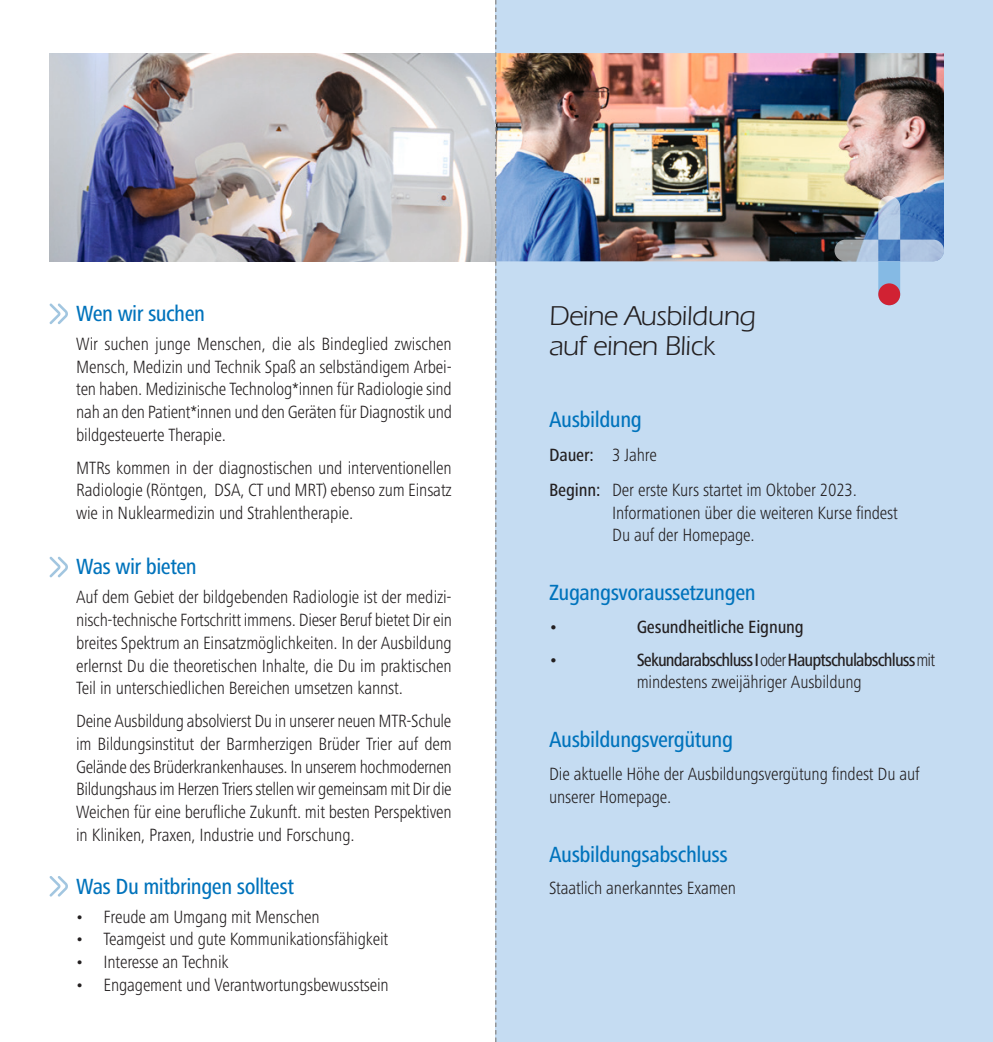
<style>
.page{position:relative;width:993px;height:1042px;background:#fff}
.page>*{position:absolute;margin:0;border:0;box-sizing:border-box;transform-origin:0 0}
.t1{font:28px/29.8px "ITC Eras LT";letter-spacing:-.02em;color:#231f20}
.t2{font:500 condensed 22.75px "Frutiger Next Pro";letter-spacing:-.02em;color:#0073bc}
.t3{font:300 condensed 18.38px/22.8px "Frutiger Next Pro";letter-spacing:-.01em;color:#231f20;text-align:justify}
.t4{font:500 condensed 18.38px "Frutiger Next Pro";letter-spacing:-.01em;color:#231f20}
.s1{font-weight:500}
</style>
<div class="page">
<div style="left:495px;top:0;width:497px;height:1042px;background:#c5dcf2"></div>
<svg style="left:49px;top:556px;width:19px;height:21px"></svg>
<svg style="left:49px;top:876px;width:19px;height:20px"></svg>
<svg style="left:49px;top:303px;width:19px;height:21px"></svg>
<img style="left:496px;top:53px;width:447px;height:208px">
<svg style="left:834px;top:196px;width:109px;height:109px"></svg>
<img style="left:50px;top:53px;width:445px;height:208px">
<svg style="left:495px;top:0;width:1px;height:1042px"></svg>
<p class="t2" style="left:76px;top:300px;width:130px">Wen wir suchen</p>
<p class="t3" style="left:76px;top:332px;width:377px">Wir suchen junge Menschen, die als Bindeglied zwischen Mensch, Medizin und Technik Spaß an selbständigem Arbei&shy;ten haben. Medizinische Technolog*innen für Radiologie sind nah an den Patient*innen und den Geräten für Diagnostik und bildgesteuerte Therapie.</p>
<p class="t3" style="left:76px;top:456px;width:377px">MTRs kommen in der diagnostischen und interventionellen Radiologie (Röntgen, DSA, CT und MRT) ebenso zum Einsatz wie in Nuklearmedizin und Strahlentherapie.</p>
<p class="t2" style="left:76px;top:554px;width:122px">Was wir bieten</p>
<p class="t3" style="left:76px;top:586px;width:377px">Auf dem Gebiet der bildgebenden Radiologie ist der medizi&shy;nisch-technische Fortschritt immens. Dieser Beruf bietet Dir ein breites Spektrum an Einsatzmöglichkeiten. In der Ausbildung erlernst Du die theoretischen Inhalte, die Du im praktischen Teil in unterschiedlichen Bereichen umsetzen kannst.</p>
<p class="t3" style="left:76px;top:709px;width:377px">Deine Ausbildung absolvierst Du in unserer neuen MTR-Schule im Bildungsinstitut der Barmherzigen Brüder Trier auf dem Gelände des Brüderkrankenhauses. In unserem hochmodernen Bildungshaus im Herzen Triers stellen wir gemeinsam mit Dir die Weichen für eine berufliche Zukunft. mit besten Perspektiven in Kliniken, Praxen, Industrie und Forschung.</p>
<p class="t2" style="left:76px;top:873px;width:219px">Was Du mitbringen solltest</p>
<p class="t3" style="left:75px;top:905px;width:246px">• Freude am Umgang mit Menschen</p>
<p class="t3" style="left:75px;top:928px;width:314px">• Teamgeist und gute Kommunikationsfähigkeit</p>
<p class="t3" style="left:75px;top:950px;width:155px">• Interesse an Technik</p>
<p class="t3" style="left:75px;top:973px;width:315px">• Engagement und Verantwortungsbewusstsein</p>
<h1 class="t1" style="left:549px;top:301px;width:208px">Deine Ausbildung auf einen Blick</h1>
<p class="t2" style="left:549px;top:406px;width:94px">Ausbildung</p>
<p class="t3" style="left:549px;top:438px;width:309px;line-height:34.5px"><span class="s1">Dauer:</span> 3 Jahre<br><span class="s1">Beginn:</span> Der erste Kurs startet im Oktober 2023.</p>
<p class="t3" style="left:612px;top:501px;width:287px">Informationen über die weiteren Kurse findest<br>Du auf der Homepage.</p>
<p class="t2" style="left:549px;top:580px;width:208px">Zugangsvoraussetzungen</p>
<p class="t4" style="left:549px;top:616px;width:10px">•</p>
<p class="t4" style="left:636px;top:616px;width:169px">Gesundheitliche Eignung</p>
<p class="t4" style="left:549px;top:649px;width:10px">•</p>
<p class="t3" style="left:636px;top:648px;width:300px"><span class="s1">Sekundarabschluss I</span> oder <span class="s1">Hauptschulabschluss</span> mit mindestens zweijähriger Ausbildung</p>
<p class="t2" style="left:549px;top:727px;width:185px">Ausbildungsvergütung</p>
<p class="t3" style="left:549px;top:762px;width:372px">Die aktuelle Höhe der Ausbildungsvergütung findest Du auf unserer Homepage.</p>
<p class="t2" style="left:549px;top:841px;width:180px">Ausbildungsabschluss</p>
<p class="t3" style="left:549px;top:877px;width:188px">Staatlich anerkanntes Examen</p>
</div>
